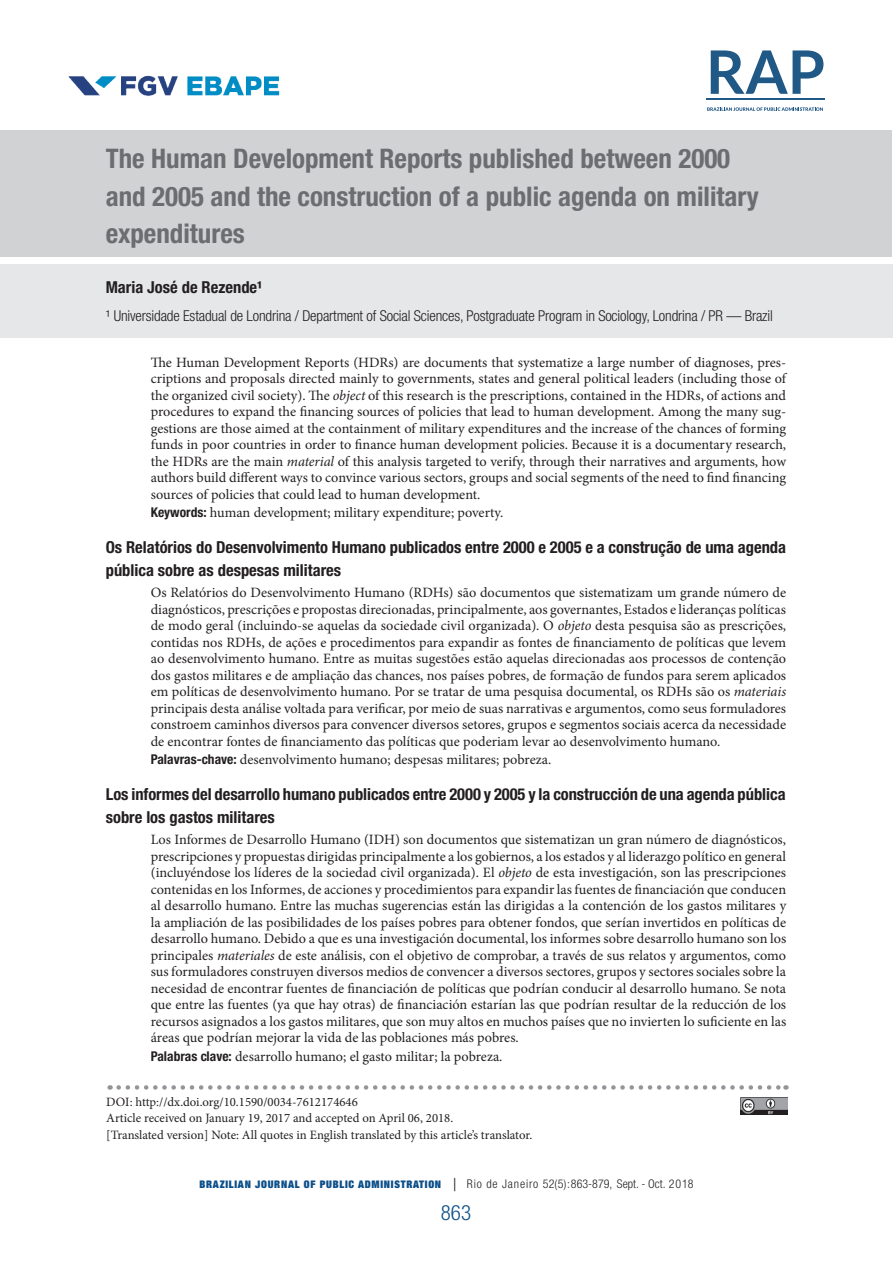
<style>
.page{position:relative;width:893px;height:1263px;background:#fff}
.page>*{position:absolute;margin:0;border:0;box-sizing:border-box;transform-origin:0 0}
.titulo{font:700 condensed 27px/37.5px "Helvetica Neue LT Std";color:#6c6d70}
.t1{font:300 condensed 21px "Helvetica Neue LT Std";color:#0c4f89}
.SUB_ABERT{font:700 condensed 16.5px/23.1px "Helvetica Neue LT Std";color:#231f20}
.autor_1{font:700 condensed 16.5px "Helvetica Neue LT Std";color:#231f20}
.autor_2{font:300 condensed 15px "Helvetica Neue LT Std";letter-spacing:-.01em;color:#231f20}
.ABERTURA{font:14.25px/16.5px "Minion Pro";color:#231f20;text-align:justify}
.nota_DOI{font:12.75px "Minion Pro";color:#231f20}
.t2{font:300 condensed 12px "Helvetica Neue LT Std";letter-spacing:.035em;color:#231f20}
.s1{font-style:italic}
.s2{font-family:"Helvetica Neue LT Std";font-weight:700;font-stretch:condensed;font-size:13.5px}
.s3{font-family:"Helvetica Neue";font-weight:900;font-stretch:expanded;font-size:10.5px;color:#0c4f89}
.s4{font-size:18px}
</style>
<div class="page">
<img style="left:68px;top:75px;width:212px;height:21px">
<svg style="left:707px;top:107px;width:116px;height:4px"></svg>
<hr style="left:706px;top:98px;width:119px;height:2px;background:#205886">
<svg style="left:711px;top:50px;width:112px;height:44px"></svg>
<div style="left:0;top:131px;width:891px;height:126px;background:#d1d2d4"></div>
<div style="left:0;top:265px;width:893px;height:73px;background:#e6e7e9"></div>
<img style="left:740px;top:1098px;width:47px;height:16px">
<svg style="left:119px;top:1085px;width:667px;height:5px"></svg>
<p class="titulo" style="left:106px;top:140px;width:655px">The Human Development Reports published between 2000 and 2005 and the construction of a public agenda on military expenditures</p>
<p class="autor_1" style="left:106px;top:277px;width:158px">Maria José de Rezende¹</p>
<p class="autor_2" style="left:106px;top:307px;width:668px">¹ Universidade Estadual de Londrina / Department of Social Sciences, Postgraduate Program in Sociology, Londrina / PR — Brazil</p>
<p class="ABERTURA" style="left:151px;top:354px;width:637px">The Human Development Reports (HDRs) are documents that systematize a large number of diagnoses, pres&shy;criptions and proposals directed mainly to governments, states and general political leaders (including those of the organized civil society). The <span class="s1">object</span> of this research is the prescriptions, contained in the HDRs, of actions and procedures to expand the financing sources of policies that lead to human development. Among the many sug&shy;gestions are those aimed at the containment of military expenditures and the increase of the chances of forming funds in poor countries in order to finance human development policies. Because it is a documentary research, the HDRs are the main <span class="s1">material</span> of this analysis targeted to verify, through their narratives and arguments, how authors build different ways to convince various sectors, groups and social segments of the need to find financing sources of policies that could lead to human development.</p>
<p class="ABERTURA" style="left:151px;top:505px;width:354px"><span class="s2">Keywords:</span> human development; military expenditure; poverty.</p>
<p class="SUB_ABERT" style="left:106px;top:536px;width:682px">Os Relatórios do Desenvolvimento Humano publicados entre 2000 e 2005 e a construção de uma agenda pública sobre as despesas militares</p>
<p class="ABERTURA" style="left:151px;top:584px;width:637px">Os Relatórios do Desenvolvimento Humano (RDHs) são documentos que sistematizam um grande número de diagnósticos, prescrições e propostas direcionadas, principalmente, aos governantes, Estados e lideranças políticas de modo geral (incluindo-se aquelas da sociedade civil organizada). O <span class="s1">objeto</span> desta pesquisa são as prescrições, contidas nos RDHs, de ações e procedimentos para expandir as fontes de financiamento de políticas que levem ao desenvolvimento humano. Entre as muitas sugestões estão aquelas direcionadas aos processos de contenção dos gastos militares e de ampliação das chances, nos países pobres, de formação de fundos para serem aplicados em políticas de desenvolvimento humano. Por se tratar de uma pesquisa documental, os RDHs são os <span class="s1">materiais </span>principais desta análise voltada para verificar, por meio de suas narrativas e argumentos, como seus formuladores constroem caminhos diversos para convencer diversos setores, grupos e segmentos sociais acerca da necessidade de encontrar fontes de financiamento das políticas que poderiam levar ao desenvolvimento humano.</p>
<p class="ABERTURA" style="left:151px;top:752px;width:402px"><span class="s2">Palavras-chave:</span> desenvolvimento humano; despesas militares; pobreza.</p>
<p class="SUB_ABERT" style="left:106px;top:782px;width:681px">Los informes del desarrollo humano publicados entre 2000 y 2005 y la construcción de una agenda pública sobre los gastos militares</p>
<p class="ABERTURA" style="left:151px;top:831px;width:637px">Los Informes de Desarrollo Humano (IDH) son documentos que sistematizan un gran número de diagnósticos, prescripciones y propuestas dirigidas principalmente a los gobiernos, a los estados y al liderazgo político en general (incluyéndose los líderes de la sociedad civil organizada). El <span class="s1">objeto</span> de esta investigación, son las prescripciones contenidas en los Informes, de acciones y procedimientos para expandir las fuentes de financiación que conducen al desarrollo humano. Entre las muchas sugerencias están las dirigidas a la contención de los gastos militares y la ampliación de las posibilidades de los países pobres para obtener fondos, que serían invertidos en políticas de desarrollo humano. Debido a que es una investigación documental, los informes sobre desarrollo humano son los principales <span class="s1">materiales</span> de este análisis, con el objetivo de comprobar, a través de sus relatos y argumentos, como sus formuladores construyen diversos medios de convencer a diversos sectores, grupos y sectores sociales sobre la necesidad de encontrar fuentes de financiación de políticas que podrían conducir al desarrollo humano. Se nota que entre las fuentes (ya que hay otras) de financiación estarían las que podrían resultar de la reducción de los recursos asignados a los gastos militares, que son muy altos en muchos países que no invierten lo suficiente en las áreas que podrían mejorar la vida de las poblaciones más pobres.</p>
<p class="ABERTURA" style="left:151px;top:1048px;width:353px"><span class="s2">Palabras clave:</span> desarrollo humano; el gasto militar; la pobreza.</p>
<p class="nota_DOI" style="left:106px;top:1093px;width:253px">DOI: http://dx.doi.org/10.1590/0034-7612174646</p>
<p class="nota_DOI" style="left:106px;top:1109px;width:348px">Article received on January 19, 2017 and accepted on April 06, 2018.</p>
<p class="nota_DOI" style="left:106px;top:1126px;width:427px">[Translated version] Note: All quotes in English translated by this article’s translator.</p>
<p class="t2" style="left:199px;top:1176px;width:496px"><span class="s3">BRAZILIAN JOURNAL OF PUBLIC ADMINISTRATION</span> <span class="s4">|</span> Rio de Janeiro 52(5):863-879, Sept. - Oct. 2018</p>
<p class="t1" style="left:441px;top:1200px;width:32px">863</p>
</div>
